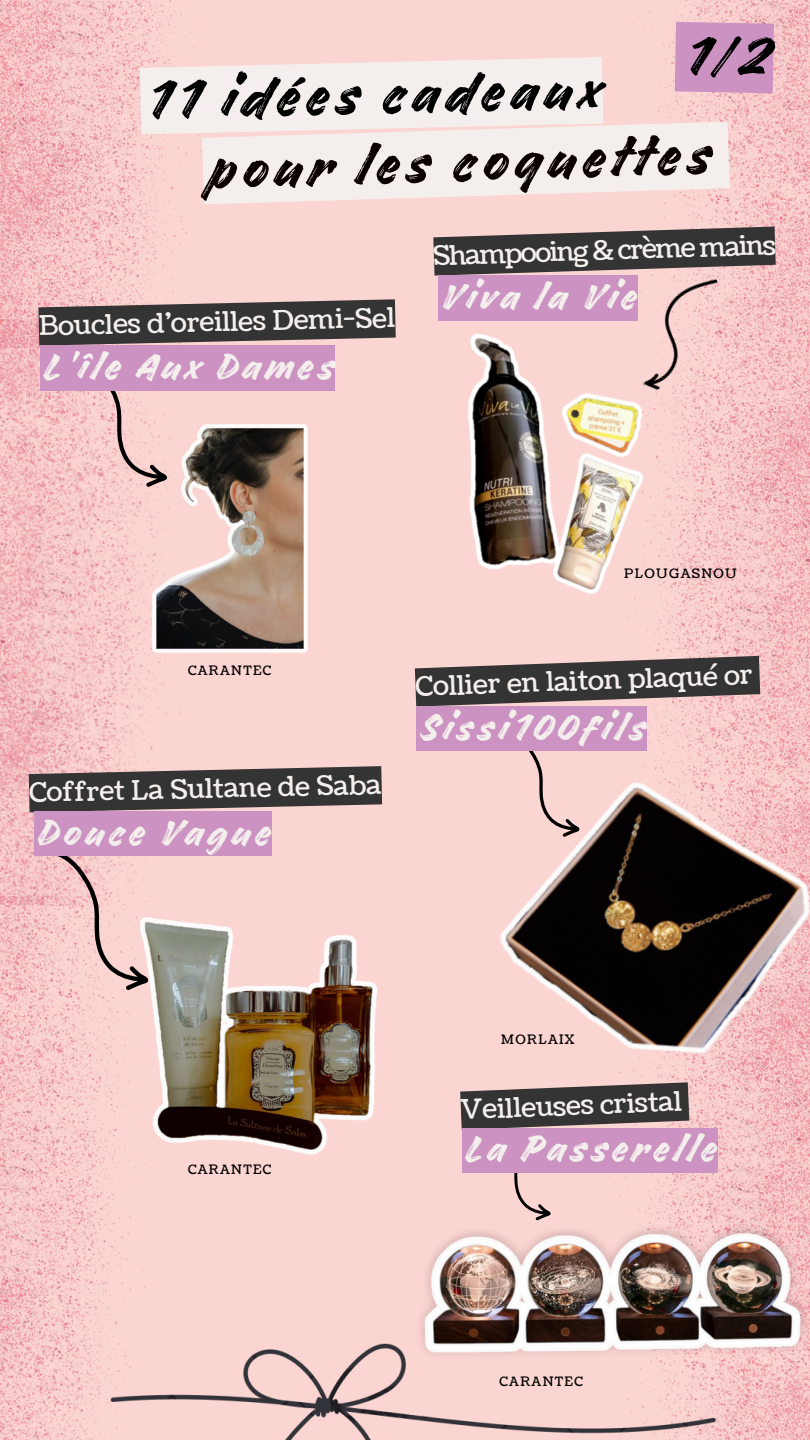
<style>
.page{position:relative;width:810px;height:1440px;background:#fbd5d2}
.page>*{position:absolute;margin:0;border:0;box-sizing:border-box;transform-origin:0 0}
.t1{font:63.2px "Handelson Two";color:#090000}
.t2{font:63.2px "Handelson Two";color:#000}
.t3{font:43.2px "Handelson Two";letter-spacing:.1em;color:#f4efec}
.t4{font:27px "Coustard";color:#f4efec}
.t5{font:13px "Coustard";letter-spacing:.1em;color:#000}
</style>
<div class="page">
<img style="left:0;top:0;width:197px;height:318px">
<img style="left:0;top:318px;width:149px;height:578px">
<img style="left:652px;top:297px;width:158px;height:421px">
<svg style="left:415px;top:656px;width:345px;height:51px"></svg>
<img style="left:638px;top:0;width:172px;height:296px">
<svg style="left:433px;top:227px;width:343px;height:49px"></svg>
<svg style="left:38px;top:299px;width:353px;height:194px"></svg>
<img style="left:421px;top:1125px;width:389px;height:315px">
<img style="left:500px;top:718px;width:310px;height:407px">
<img style="left:0;top:896px;width:145px;height:544px">
<svg style="left:19px;top:836px;width:130px;height:160px"></svg>
<img style="left:110px;top:1340px;width:607px;height:100px">
<svg style="left:460px;top:1082px;width:229px;height:142px"></svg>
<img style="left:110px;top:887px;width:268px;height:297px">
<img style="left:86px;top:323px;width:287px;height:431px">
<div style="left:40px;top:345px;width:295px;height:45px;background:#cb92c2"></div>
<img style="left:391px;top:244px;width:328px;height:437px">
<img style="left:614px;top:274px;width:133px;height:120px">
<svg style="left:29px;top:766px;width:353px;height:46px;background:#534c4c"></svg>
<div style="left:34px;top:811px;width:238px;height:45px;background:#cb92c2"></div>
<div style="left:416px;top:706px;width:231px;height:45px;background:#cb92c2"></div>
<div style="left:438px;top:275px;width:200px;height:45px;background:#cb92c2"></div>
<div style="left:462px;top:1128px;width:256px;height:45px;background:#cb92c2"></div>
<svg style="left:140px;top:22px;width:635px;height:182px"></svg>
<h3 class="t2" style="left:143px;top:67px;width:457px;rotate:-1deg">11 idées cadeaux</h3>
<p class="t1" style="left:205px;top:139px;width:505px;rotate:-2deg">pour les coquettes</p>
<h1 class="t4" style="left:39px;top:307px;width:358px;rotate:-1deg">Boucles d’oreilles Demi-Sel</h1>
<h1 class="t3" style="left:42px;top:345px;width:292px">L’île Aux Dames</h1>
<p class="t4" style="left:433px;top:238px;width:344px;rotate:-2deg">Shampooing &amp; crème mains</p>
<h3 class="t3" style="left:440px;top:275px;width:197px">Viva la Vie</h3>
<p class="t5" style="left:188px;top:662px;width:85px">CARANTEC</p>
<h2 class="t4" style="left:29px;top:773px;width:354px;rotate:-1deg">Coffret La Sultane de Saba</h2>
<p class="t3" style="left:36px;top:810px;width:235px">Douce Vague</p>
<p class="t5" style="left:624px;top:565px;width:114px">PLOUGASNOU</p>
<p class="t4" style="left:415px;top:668px;width:339px;rotate:-2deg">Collier en laiton plaqué or</p>
<p class="t3" style="left:419px;top:705px;width:227px">Sissi100fils</p>
<h2 class="t5" style="left:188px;top:1160px;width:85px">CARANTEC</h2>
<p class="t5" style="left:501px;top:1031px;width:75px">MORLAIX</p>
<h1 class="t4" style="left:460px;top:1091px;width:222px;rotate:-2deg">Veilleuses cristal</h1>
<p class="t3" style="left:464px;top:1127px;width:253px">La Passerelle</p>
<p class="t5" style="left:500px;top:1373px;width:85px">CARANTEC</p>
</div>
